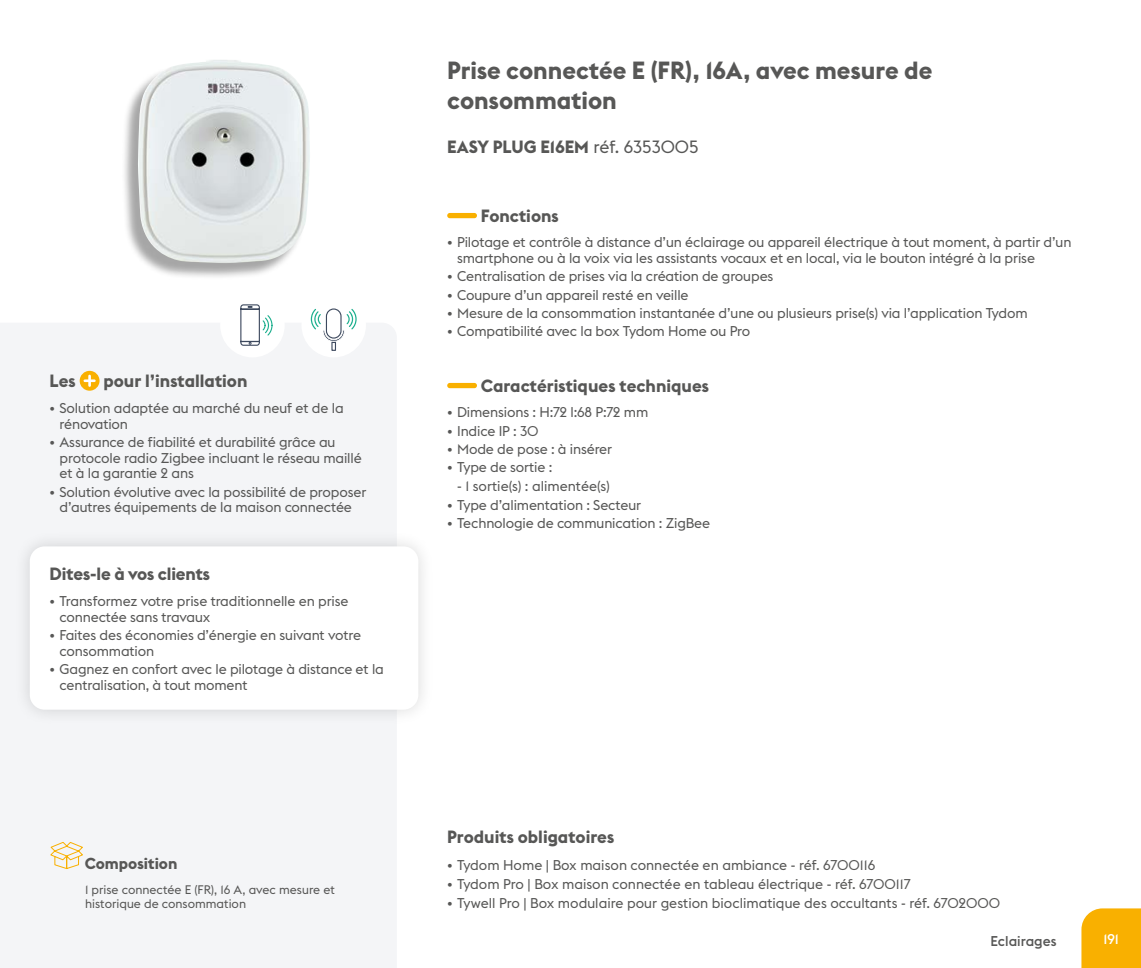
<style>
.page{position:relative;width:1141px;height:968px;background:#fff}
.page>*{position:absolute;margin:0;border:0;box-sizing:border-box;transform-origin:0 0}
.t1{font:700 24.5px/29.4px "Euclid Flex";color:#575756}
.t2{font:700 17.5px "Euclid Flex";color:#575756}
.t3{font:700 15.75px "Euclid Flex";color:#575756}
.t4{font:14px/15.8px "Euclid Flex";letter-spacing:-.01em;color:#575756}
.t5{font:500 14px "Euclid Flex";color:#575756}
.t6{font:500 14px "Euclid Flex";color:#fff}
.t7{font:12.25px/14.7px "Euclid Flex";color:#575756}
.s1{font-weight:400}
</style>
<div class="page">
<div style="left:0;top:323px;width:396px;height:644px;background:#f4f5f7"></div>
<div style="left:1081px;top:908px;width:60px;height:59px;background:#f9b000"></div>
<div style="left:220px;top:293px;width:65px;height:64px;background:#fff;border-radius:50%"></div>
<svg style="left:240px;top:304px;width:33px;height:42px"></svg>
<div style="left:301px;top:293px;width:65px;height:64px;background:#fff;border-radius:50%"></div>
<div style="left:326px;top:308px;width:16px;height:30px;border:1px solid #3d495e;border-radius:7px"></div>
<svg style="left:311px;top:309px;width:46px;height:42px"></svg>
<div style="left:447px;top:213px;width:30px;height:5px;background:#f9b000;border-radius:3px"></div>
<div style="left:447px;top:383px;width:30px;height:5px;background:#f9b000;border-radius:3px"></div>
<svg style="left:80px;top:371px;width:20px;height:19px"></svg>
<svg style="left:85px;top:376px;width:9px;height:9px"></svg>
<div style="left:14px;top:530px;width:421px;height:196px;background:#000;opacity:.15"></div>
<div style="left:30px;top:546px;width:388px;height:163px;background:#fff;border-radius:15px"></div>
<div style="left:121px;top:62px;width:187px;height:217px;background:#000;opacity:.35"></div>
<img style="left:138px;top:60px;width:172px;height:203px">
<svg style="left:49px;top:841px;width:35px;height:28px"></svg>
<p class="t2" style="left:50px;top:371px;width:28px">Les</p>
<p class="t2" style="left:103px;top:371px;width:146px">pour l’installation</p>
<p class="t4" style="left:60px;top:400px;width:286px;text-indent:-10px">• Solution adaptée au marché du neuf et de la rénovation</p>
<p class="t4" style="left:60px;top:434px;width:304px;text-indent:-10px">• Assurance de fiabilité et durabilité grâce au protocole radio Zigbee incluant le réseau maillé et à la garantie 2 ans</p>
<p class="t4" style="left:50px;top:484px;width:318px;text-align:center">• Solution évolutive avec la possibilité de proposer d’autres équipements de la maison connectée</p>
<p class="t2" style="left:50px;top:564px;width:162px">Dites-le à vos clients</p>
<p class="t4" style="left:60px;top:593px;width:291px;text-indent:-10px">• Transformez votre prise traditionnelle en prise connectée sans travaux</p>
<p class="t4" style="left:60px;top:627px;width:303px;text-indent:-10px">• Faites des économies d’énergie en suivant votre consommation</p>
<p class="t4" style="left:60px;top:661px;width:326px;text-indent:-10px">• Gagnez en confort avec le pilotage à distance et la centralisation, à tout moment</p>
<p class="t3" style="left:85px;top:854px;width:94px">Composition</p>
<p class="t7" style="left:85px;top:882px;width:251px">1 prise connectée E (FR), 16 A, avec mesure et historique de consommation</p>
<h1 class="t1" style="left:447px;top:56px;width:487px">Prise connectée E (FR), 16A, avec mesure de consommation</h1>
<p class="t2" style="left:447px;top:137px;width:253px">EASY PLUG E16EM <span class="s1">réf. 6353005</span></p>
<p class="t2" style="left:481px;top:205px;width:80px">Fonctions</p>
<p class="t4" style="left:457px;top:235px;width:616px;text-indent:-10px">• Pilotage et contrôle à distance d’un éclairage ou appareil électrique à tout moment, à partir d’un smartphone ou à la voix via les assistants vocaux et en local, via le bouton intégré à la prise</p>
<p class="t4" style="left:447px;top:269px;width:328px">• Centralisation de prises via la création de groupes</p>
<p class="t4" style="left:447px;top:287px;width:243px">• Coupure d’un appareil resté en veille</p>
<p class="t4" style="left:447px;top:305px;width:582px">• Mesure de la consommation instantanée d’une ou plusieurs prise(s) via l’application Tydom</p>
<p class="t4" style="left:447px;top:323px;width:305px">• Compatibilité avec la box Tydom Home ou Pro</p>
<p class="t2" style="left:481px;top:375px;width:230px">Caractéristiques techniques</p>
<p class="t4" style="left:447px;top:404px;width:203px">• Dimensions : H:72 l:68 P:72 mm</p>
<p class="t4" style="left:447px;top:423px;width:93px">• Indice IP : 30</p>
<p class="t4" style="left:447px;top:441px;width:167px">• Mode de pose : à insérer</p>
<p class="t4" style="left:447px;top:459px;width:107px">• Type de sortie :</p>
<p class="t4" style="left:457px;top:478px;width:154px">- 1 sortie(s) : alimentée(s)</p>
<p class="t4" style="left:447px;top:497px;width:196px">• Type d’alimentation : Secteur</p>
<p class="t4" style="left:447px;top:515px;width:265px">• Technologie de communication : ZigBee</p>
<p class="t2" style="left:447px;top:826px;width:169px">Produits obligatoires</p>
<p class="t4" style="left:447px;top:857px;width:430px">• Tydom Home | Box maison connectée en ambiance - réf. 6700116</p>
<p class="t4" style="left:447px;top:876px;width:465px">• Tydom Pro | Box maison connectée en tableau électrique - réf. 6700117</p>
<p class="t4" style="left:447px;top:895px;width:555px">• Tywell Pro | Box modulaire pour gestion bioclimatique des occultants - réf. 6702000</p>
<p class="t5" style="left:990px;top:933px;width:68px">Eclairages</p>
<p class="t6" style="left:1103px;top:930px;width:17px">191</p>
</div>
